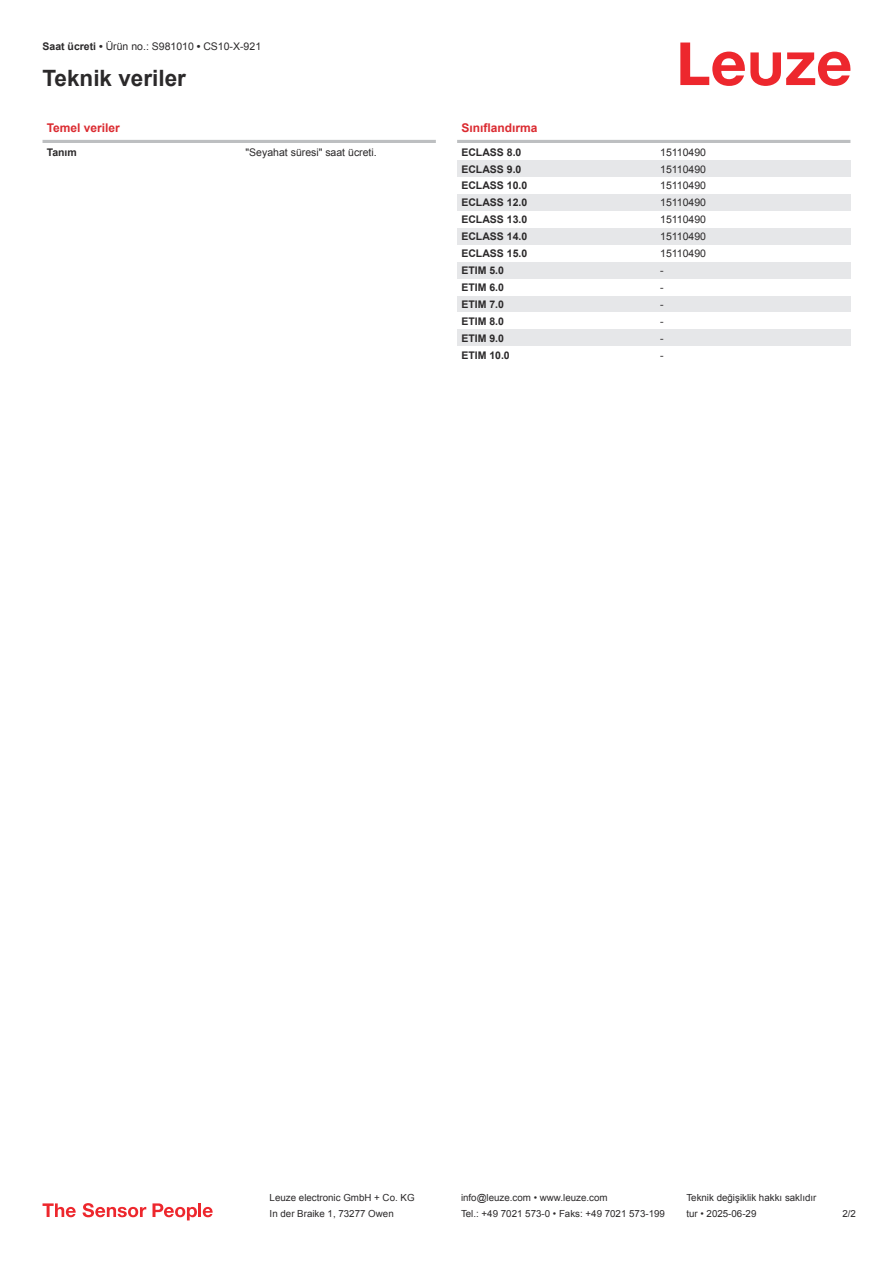
<style>
.page{position:relative;width:893px;height:1263px;background:#fff}
.page>*{position:absolute;margin:0;border:0;box-sizing:border-box;transform-origin:0 0}
.t1{font:700 22.5px "Arial";color:#2b292a}
.t2{font:700 12px "Arial";color:#db2a30}
.t3{font:10.5px "Arial";color:#2b292a}
.t4{font:700 10.5px "Arial";color:#2b292a}
.t5{font:9.75px "Arial";color:#2b292a}
.s1{font-weight:700}
</style>
<div class="page">
<svg style="left:680px;top:43px;width:170px;height:43px"></svg>
<hr style="left:43px;top:140px;width:393px;height:3px;background:#bdbfc1">
<hr style="left:457px;top:140px;width:393px;height:3px;background:#bdbfc1">
<div style="left:457px;top:160px;width:200px;height:17px;background:#e6e7e9"></div>
<div style="left:657px;top:160px;width:193px;height:17px;background:#e6e7e9"></div>
<div style="left:457px;top:194px;width:200px;height:17px;background:#e6e7e9"></div>
<div style="left:657px;top:194px;width:193px;height:17px;background:#e6e7e9"></div>
<div style="left:457px;top:228px;width:200px;height:17px;background:#e6e7e9"></div>
<div style="left:657px;top:228px;width:193px;height:17px;background:#e6e7e9"></div>
<div style="left:457px;top:262px;width:200px;height:17px;background:#e6e7e9"></div>
<div style="left:657px;top:262px;width:193px;height:17px;background:#e6e7e9"></div>
<div style="left:457px;top:296px;width:200px;height:16px;background:#e6e7e9"></div>
<div style="left:657px;top:296px;width:193px;height:16px;background:#e6e7e9"></div>
<div style="left:457px;top:329px;width:200px;height:17px;background:#e6e7e9"></div>
<div style="left:657px;top:329px;width:193px;height:17px;background:#e6e7e9"></div>
<svg style="left:43px;top:1203px;width:33px;height:14px"></svg>
<svg style="left:83px;top:1203px;width:63px;height:14px"></svg>
<svg style="left:153px;top:1203px;width:44px;height:17px"></svg>
<hr style="left:198px;top:1203px;width:3px;height:14px;background:#ed272d">
<svg style="left:203px;top:1207px;width:10px;height:10px"></svg>
<p class="t3" style="left:43px;top:43px;width:220px"><span class="s1">Saat ücreti •</span> Ürün no.: S981010 <span class="s1">•</span> CS10-X-921</p>
<h1 class="t1" style="left:43px;top:65px;width:145px">Teknik veriler</h1>
<p class="t2" style="left:47px;top:121px;width:75px">Temel veriler</p>
<p class="t4" style="left:47px;top:145px;width:32px">Tanım</p>
<p class="t3" style="left:246px;top:145px;width:133px">"Seyahat süresi" saat ücreti.</p>
<p class="t2" style="left:461px;top:120px;width:78px">Sınıflandırma</p>
<p class="t4" style="left:461px;top:146px;width:62px">ECLASS 8.0</p>
<p class="t3" style="left:660px;top:145px;width:47px">15110490</p>
<p class="t4" style="left:461px;top:163px;width:62px">ECLASS 9.0</p>
<p class="t3" style="left:660px;top:162px;width:47px">15110490</p>
<p class="t4" style="left:461px;top:180px;width:67px">ECLASS 10.0</p>
<p class="t3" style="left:660px;top:179px;width:47px">15110490</p>
<p class="t4" style="left:461px;top:197px;width:67px">ECLASS 12.0</p>
<p class="t3" style="left:660px;top:195px;width:47px">15110490</p>
<p class="t4" style="left:461px;top:213px;width:67px">ECLASS 13.0</p>
<p class="t3" style="left:660px;top:212px;width:47px">15110490</p>
<p class="t4" style="left:461px;top:230px;width:67px">ECLASS 14.0</p>
<p class="t3" style="left:660px;top:229px;width:47px">15110490</p>
<p class="t4" style="left:461px;top:247px;width:67px">ECLASS 15.0</p>
<p class="t3" style="left:660px;top:246px;width:47px">15110490</p>
<p class="t4" style="left:461px;top:264px;width:44px">ETIM 5.0</p>
<p class="t3" style="left:660px;top:266px;width:5px">-</p>
<p class="t4" style="left:461px;top:281px;width:44px">ETIM 6.0</p>
<p class="t3" style="left:660px;top:283px;width:5px">-</p>
<p class="t4" style="left:461px;top:298px;width:44px">ETIM 7.0</p>
<p class="t3" style="left:660px;top:300px;width:5px">-</p>
<p class="t4" style="left:461px;top:315px;width:44px">ETIM 8.0</p>
<p class="t3" style="left:660px;top:317px;width:5px">-</p>
<p class="t4" style="left:461px;top:332px;width:44px">ETIM 9.0</p>
<p class="t3" style="left:660px;top:334px;width:5px">-</p>
<p class="t4" style="left:461px;top:349px;width:50px">ETIM 10.0</p>
<p class="t3" style="left:660px;top:351px;width:5px">-</p>
<p class="t5" style="left:270px;top:1194px;width:146px">Leuze electronic GmbH + Co. KG</p>
<p class="t5" style="left:461px;top:1194px;width:148px">info@leuze.com • www.leuze.com</p>
<p class="t5" style="left:686px;top:1191px;width:132px">Teknik değişiklik hakkı saklıdır</p>
<p class="t5" style="left:270px;top:1207px;width:126px">In der Braike 1, 73277 Owen</p>
<p class="t5" style="left:461px;top:1207px;width:205px">Tel.: +49 7021 573-0 • Faks: +49 7021 573-199</p>
<p class="t5" style="left:686px;top:1207px;width:72px">tur • 2025-06-29</p>
<p class="t5" style="left:842px;top:1210px;width:15px">2 /2</p>
</div>
